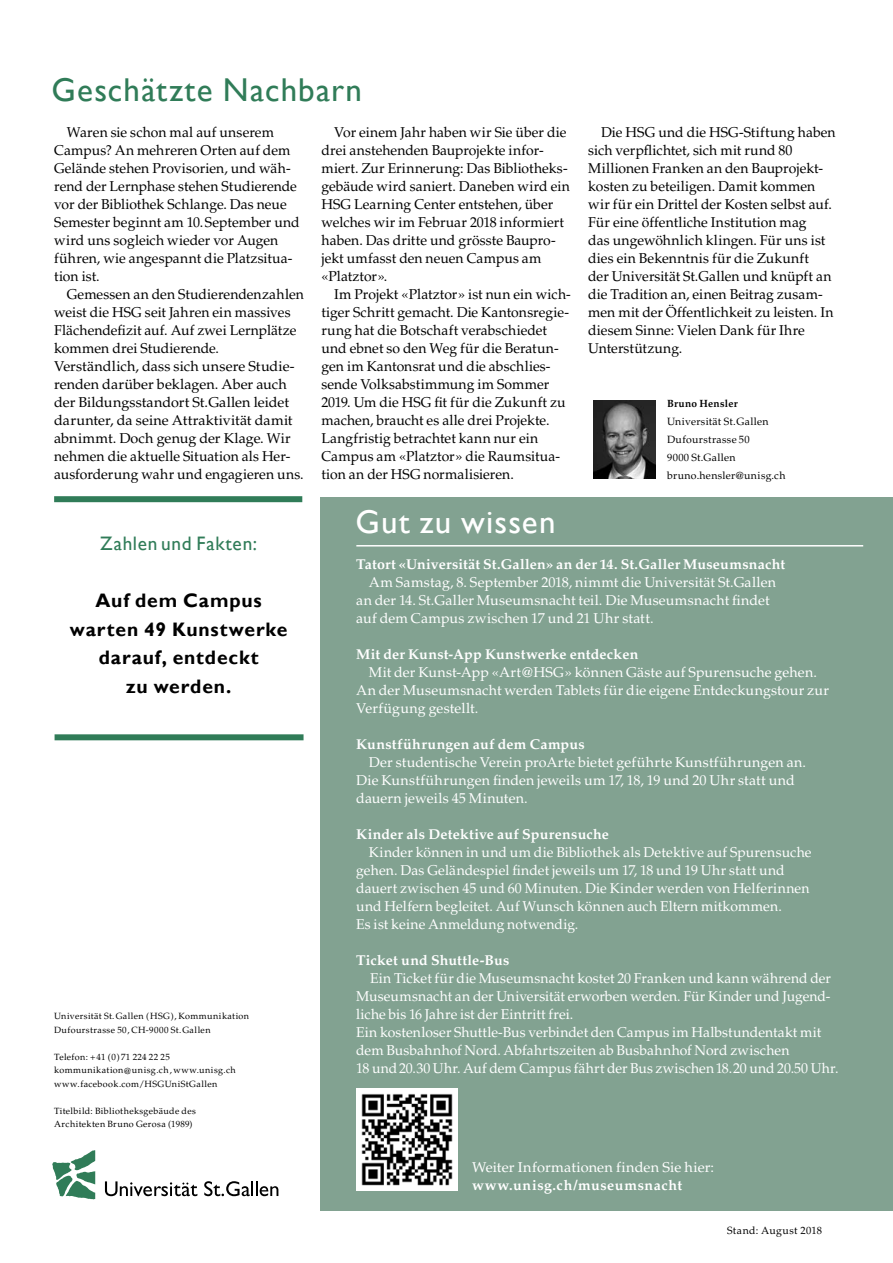
<style>
.page{position:relative;width:893px;height:1263px;background:#fff}
.page>*{position:absolute;margin:0;border:0;box-sizing:border-box;transform-origin:0 0}
.t1{font:33px "Gill Sans";letter-spacing:.035em;color:#307c58}
.t2{font:33px "Gill Sans";letter-spacing:.035em;color:#fff}
.t3{font:700 19.5px/28.5px "Gill Sans";letter-spacing:.045em;color:#000;text-align:center}
.t4{font:19.5px "Gill Sans";letter-spacing:.04em;color:#307c58}
.t5{font:14.25px/18px "Palatino LT Std";letter-spacing:.005em;color:#000}
.t6{font:14.25px/18px "Palatino LT Std";letter-spacing:.01em;color:#fff}
.t7{font:700 14.25px "Palatino LT Std";letter-spacing:.015em;color:#fff}
.t8{font:700 14.25px "Palatino LT Std";letter-spacing:.045em;color:#fff}
.t9{font:10.5px/18px "Palatino LT Std";letter-spacing:.035em;color:#000}
.t10{font:700 10.5px "Palatino LT Std";letter-spacing:.025em;color:#000}
.t11{font:9px/13.5px "Palatino LT Std";letter-spacing:.04em;color:#000}
</style>
<div class="page">
<img style="left:593px;top:401px;width:62px;height:78px">
<svg style="left:52px;top:1150px;width:43px;height:49px"></svg>
<svg style="left:105px;top:1181px;width:92px;height:15px"></svg>
<svg style="left:204px;top:1181px;width:74px;height:15px"></svg>
<div style="left:54px;top:496px;width:248px;height:6px;background:#307c58"></div>
<div style="left:55px;top:734px;width:249px;height:6px;background:#307c58"></div>
<div style="left:320px;top:497px;width:573px;height:713px;background:#82a291"></div>
<img style="left:356px;top:1088px;width:102px;height:102px">
<hr style="left:356px;top:545px;width:507px;height:1px;background:#fff">
<h1 class="t1" style="left:52px;top:71px;width:312px">Geschätzte Nachbarn</h1>
<p class="t5" style="left:54px;top:123px;width:247px;text-indent:13px">Waren sie schon mal auf unserem Campus? An mehreren Orten auf dem Gelände stehen Provisorien, und wäh&shy;rend der Lernphase stehen Studierende vor der Bibliothek Schlange. Das neue Semester beginnt am 10.September und wird uns sogleich wieder vor Augen führen, wie angespannt die Platzsitua&shy;tion ist.</p>
<p class="t5" style="left:54px;top:285px;width:251px;text-indent:13px">Gemessen an den Studierendenzahlen weist die HSG seit Jahren ein massives Flächendefizit auf. Auf zwei Lernplätze kommen drei Studierende.<br>Verständlich, dass sich unsere Studie&shy;renden darüber beklagen. Aber auch der Bildungsstandort St.Gallen leidet darunter, da seine Attraktivität damit abnimmt. Doch genug der Klage. Wir nehmen die aktuelle Situation als Her&shy;ausforderung wahr und engagieren uns.</p>
<h2 class="t4" style="left:100px;top:532px;width:158px">Zahlen und Fakten:</h2>
<p class="t5" style="left:321px;top:123px;width:250px;text-indent:13px">Vor einem Jahr haben wir Sie über die drei anstehenden Bauprojekte infor&shy;miert. Zur Erinnerung: Das Bibliotheks&shy;gebäude wird saniert. Daneben wird ein HSG Learning Center entstehen, über welches wir im Februar 2018 informiert haben. Das dritte und grösste Baupro&shy;jekt umfasst den neuen Campus am «Platztor».</p>
<p class="t5" style="left:321px;top:285px;width:251px;text-indent:13px">Im Projekt «Platztor» ist nun ein wich&shy;tiger Schritt gemacht. Die Kantonsregie&shy;rung hat die Botschaft verabschiedet und ebnet so den Weg für die Beratun&shy;gen im Kantonsrat und die abschlies&shy;sende Volksabstimmung im Sommer 2019. Um die HSG fit für die Zukunft zu machen, braucht es alle drei Projekte.<br>Langfristig betrachtet kann nur ein Campus am «Platztor» die Raumsitua&shy;tion an der HSG normalisieren.</p>
<h1 class="t2" style="left:355px;top:503px;width:202px">Gut zu wissen</h1>
<p class="t5" style="left:588px;top:123px;width:249px;text-indent:13px">Die HSG und die HSG-Stiftung haben sich verpflichtet, sich mit rund 80<br>Millionen Franken an den Bauprojekt&shy;kosten zu beteiligen. Damit kommen wir für ein Drittel der Kosten selbst auf.<br>Für eine öffentliche Institution mag<br>das ungewöhnlich klingen. Für uns ist dies ein Bekenntnis für die Zukunft<br>der Universität St.Gallen und knüpft an die Tradition an, einen Beitrag zusam&shy;men mit der Öffentlichkeit zu leisten. In diesem Sinne: Vielen Dank für Ihre Unterstützung.</p>
<p class="t10" style="left:667px;top:397px;width:72px">Bruno Hensler</p>
<p class="t9" style="left:667px;top:413px;width:120px">Universität St.Gallen<br>Dufourstrasse 50<br>9000 St.Gallen bruno.hensler@unisg.ch</p>
<h2 class="t3" style="left:70px;top:587px;width:219px">Auf dem Campus warten 49 Kunstwerke darauf, entdeckt<br>zu werden.</h2>
<p class="t11" style="left:54px;top:1010px;width:196px">Universität St.Gallen (HSG), Kommunikation<br>Dufourstrasse 50, CH-9000 St.Gallen</p>
<p class="t11" style="left:54px;top:1050px;width:183px">Telefon: +41 (0)71 224 22 25 kommunikation@unisg.ch, www.unisg.ch www.facebook.com/HSGUniStGallen</p>
<p class="t11" style="left:54px;top:1104px;width:143px">Titelbild: Bibliotheksgebäude des<br>Architekten Bruno Gerosa (1989)</p>
<p class="t7" style="left:356px;top:556px;width:430px">Tatort «Universität St.Gallen» an der 14. St.Galler Museumsnacht</p>
<p class="t6" style="left:356px;top:573px;width:421px;text-indent:13px">Am Samstag, 8. September 2018, nimmt die Universität St.Gallen an der 14. St.Galler Museumsnacht teil. Die Museumsnacht findet auf dem Campus zwischen 17 und 21 Uhr statt.</p>
<p class="t7" style="left:356px;top:646px;width:284px">Mit der Kunst-App Kunstwerke entdecken</p>
<p class="t6" style="left:356px;top:663px;width:474px;text-indent:13px">Mit der Kunst-App «Art@HSG» können Gäste auf Spurensuche gehen.<br>An der Museumsnacht werden Tablets für die eigene Entdeckungstour zur<br>Verfügung gestellt.</p>
<p class="t7" style="left:356px;top:736px;width:230px">Kunstführungen auf dem Campus</p>
<p class="t6" style="left:356px;top:753px;width:451px;text-indent:13px">Der studentische Verein proArte bietet geführte Kunstführungen an.<br>Die Kunstführungen finden jeweils um 17, 18, 19 und 20 Uhr statt und dauern jeweils 45 Minuten.</p>
<p class="t7" style="left:356px;top:826px;width:254px">Kinder als Detektive auf Spurensuche</p>
<p class="t6" style="left:356px;top:843px;width:457px;text-indent:13px">Kinder können in und um die Bibliothek als Detektive auf Spurensuche gehen. Das Geländespiel findet jeweils um 17, 18 und 19 Uhr statt und dauert zwischen 45 und 60 Minuten. Die Kinder werden von Helferinnen und Helfern begleitet. Auf Wunsch können auch Eltern mitkommen.<br>Es ist keine Anmeldung notwendig.</p>
<p class="t7" style="left:356px;top:952px;width:155px">Ticket und Shuttle-Bus</p>
<p class="t6" style="left:356px;top:969px;width:484px;text-indent:14px">Ein Ticket für die Museumsnacht kostet 20 Franken und kann während der Museumsnacht an der Universität erworben werden. Für Kinder und Jugend&shy;liche bis 16 Jahre ist der Eintritt frei.<br>Ein kostenloser Shuttle-Bus verbindet den Campus im Halbstundentakt mit dem Busbahnhof Nord. Abfahrtszeiten ab Busbahnhof Nord zwischen<br>18 und 20.30 Uhr. Auf dem Campus fährt der Bus zwischen 18.20 und 20.50 Uhr.</p>
<p class="t6" style="left:472px;top:1159px;width:244px">Weiter Informationen finden Sie hier:</p>
<p class="t8" style="left:472px;top:1177px;width:212px">www.unisg.ch/museumsnacht</p>
<p class="t9" style="left:727px;top:1221px;width:96px">Stand: August 2018</p>
</div>
